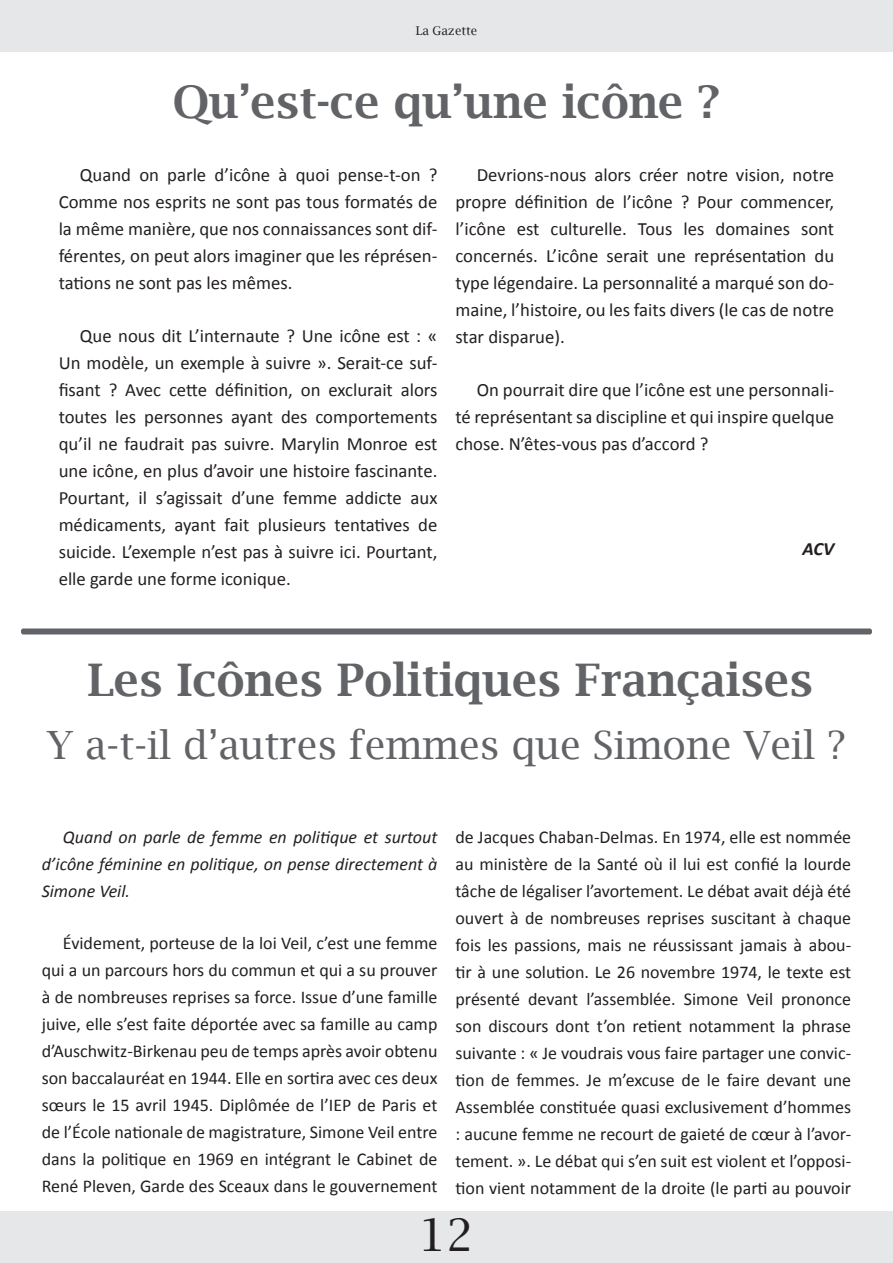
<style>
.page{position:relative;width:893px;height:1263px;background:#fff}
.page>*{position:absolute;margin:0;border:0;box-sizing:border-box;transform-origin:0 0}
.t1{font:600 45px "Lucida Bright";color:#616366}
.t2{font:45px "Lucida Bright";color:#231f20}
.t3{font:39px "Lucida Bright";color:#616366}
.t4{font:18.75px/27px "Calibri";color:#231f20;text-align:justify}
.t5{font:italic 700 18.75px "Calibri";color:#231f20}
.t6{font:18px/27px "Calibri";color:#231f20;text-align:justify}
.t7{font:italic 18px/27px "Calibri";color:#231f20;text-align:justify}
.t8{font:12px "Lucida Bright";color:#231f20}
</style>
<div class="page">
<div style="left:0;top:1212px;width:893px;height:51px;background:#e6e7e9"></div>
<div style="left:0;top:0;width:893px;height:51px;background:#e6e7e9"></div>
<div style="left:21px;top:628px;width:851px;height:6px;border:3px solid #616366"></div>
<p class="t8" style="left:416px;top:24px;width:63px">La Gazette</p>
<h1 class="t1" style="left:173px;top:76px;width:549px">Qu’est-ce qu’une icône ?</h1>
<p class="t4" style="left:59px;top:162px;width:380px;text-indent:21px">Quand on parle d’icône à quoi pense-t-on ?<br>Comme nos esprits ne sont pas tous formatés de la même manière, que nos connaissances sont dif&shy;férentes, on peut alors imaginer que les réprésen&shy;tations ne sont pas les mêmes.</p>
<p class="t4" style="left:59px;top:322px;width:380px;text-indent:21px">Que nous dit L’internaute ? Une icône est : « Un modèle, un exemple à suivre ». Serait-ce suf&shy;fisant ? Avec cette définition, on exclurait alors toutes les personnes ayant des comportements qu’il ne faudrait pas suivre. Marylin Monroe est une icône, en plus d’avoir une histoire fascinante.<br>Pourtant, il s’agissait d’une femme addicte aux médicaments, ayant fait plusieurs tentatives de suicide. L’exemple n’est pas à suivre ici. Pourtant, elle garde une forme iconique.</p>
<p class="t4" style="left:455px;top:162px;width:380px;text-indent:21px">Devrions-nous alors créer notre vision, notre propre définition de l’icône ? Pour commencer, l’icône est culturelle. Tous les domaines sont concernés. L’icône serait une représentation du type légendaire. La personnalité a marqué son do&shy;maine, l’histoire, ou les faits divers (le cas de notre star disparue).</p>
<p class="t4" style="left:455px;top:376px;width:380px;text-indent:21px">On pourrait dire que l’icône est une personnali&shy;té représentant sa discipline et qui inspire quelque chose. N’êtes-vous pas d’accord ?</p>
<p class="t5" style="left:802px;top:537px;width:33px">ACV</p>
<h1 class="t1" style="left:88px;top:655px;width:727px">Les Icônes Politiques Françaises</h1>
<h2 class="t3" style="left:47px;top:723px;width:801px">Y a-t-il d’autres femmes que Simone Veil ?</h2>
<p class="t7" style="left:42px;top:822px;width:397px;text-indent:21px">Quand on parle de femme en politique et surtout d’icône féminine en politique, on pense directement à Simone Veil.</p>
<p class="t6" style="left:42px;top:930px;width:397px;text-indent:21px">Évidement, porteuse de la loi Veil, c’est une femme qui a un parcours hors du commun et qui a su prouver à de nombreuses reprises sa force. Issue d’une famille juive, elle s’est faite déportée avec sa famille au camp d’Auschwitz-Birkenau peu de temps après avoir obtenu son baccalauréat en 1944. Elle en sortira avec ces deux sœurs le 15 avril 1945. Diplômée de l’IEP de Paris et de l’École nationale de magistrature, Simone Veil entre dans la politique en 1969 en intégrant le Cabinet de René Pleven, Garde des Sceaux dans le gouvernement</p>
<p class="t6" style="left:455px;top:823px;width:397px">de Jacques Chaban-Delmas. En 1974, elle est nommée au ministère de la Santé où il lui est confié la lourde tâche de légaliser l’avortement. Le débat avait déjà été ouvert à de nombreuses reprises suscitant à chaque fois les passions, mais ne réussissant jamais à abou&shy;tir à une solution. Le 26 novembre 1974, le texte est présenté devant l’assemblée. Simone Veil prononce son discours dont t’on retient notamment la phrase suivante : « Je voudrais vous faire partager une convic&shy;tion de femmes. Je m’excuse de le faire devant une Assemblée constituée quasi exclusivement d’hommes : aucune femme ne recourt de gaieté de cœur à l’avor&shy;tement. ». Le débat qui s’en suit est violent et l’opposi&shy;tion vient notamment de la droite (le parti au pouvoir</p>
<h1 class="t2" style="left:419px;top:1209px;width:56px">12</h1>
</div>
